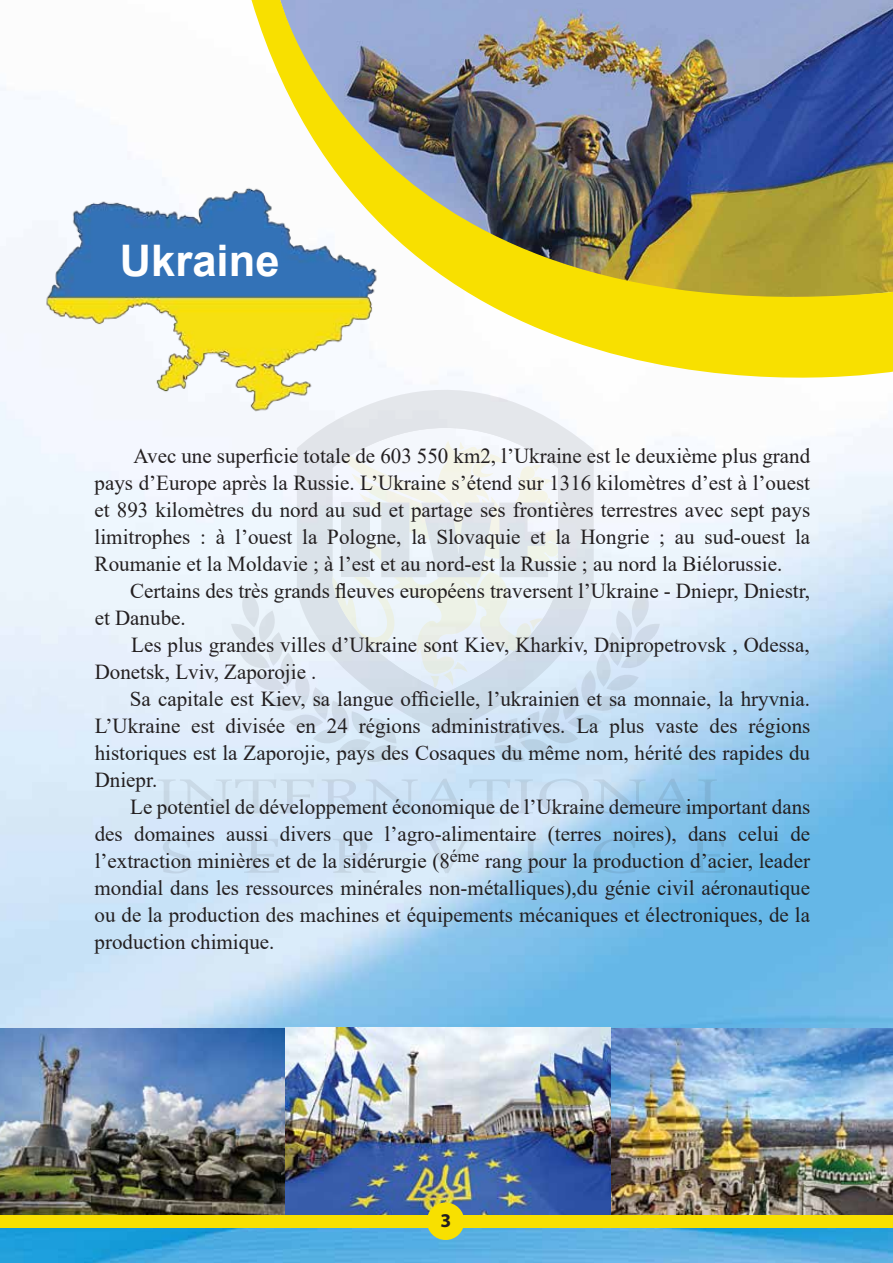
<style>
.page{position:relative;width:893px;height:1263px;background:#fff}
.page>*{position:absolute;margin:0;border:0;box-sizing:border-box;transform-origin:0 0}
.t1{font:700 43.5px "Arial";color:#fff}
.t2{font:21.3px/27px "Times New Roman";color:#231f20;text-align:justify}
.t3{font:700 19.5px "Myriad Pro";color:#231f20}
</style>
<div class="page">
<img style="left:0;top:0;width:893px;height:1263px">
<svg style="left:157px;top:778px;width:376px;height:36px;background:#cee1f3"></svg>
<svg style="left:539px;top:778px;width:195px;height:36px;background:#a6ceec"></svg>
<svg style="left:161px;top:838px;width:31px;height:35px"></svg>
<svg style="left:244px;top:839px;width:37px;height:34px"></svg>
<svg style="left:333px;top:838px;width:43px;height:35px;background:#cddff1"></svg>
<svg style="left:422px;top:839px;width:50px;height:34px;background:#d4e6f4"></svg>
<svg style="left:521px;top:839px;width:19px;height:34px"></svg>
<svg style="left:593px;top:838px;width:44px;height:35px;background:#83bfe6"></svg>
<svg style="left:690px;top:839px;width:37px;height:34px"></svg>
<svg style="left:297px;top:456px;width:297px;height:278px;background:#d8e1ea"></svg>
<svg style="left:332px;top:456px;width:226px;height:234px;fill:#edf4fa"></svg>
<svg style="left:494px;top:590px;width:166px;height:177px;background:#d1e2f1"></svg>
<svg style="left:231px;top:590px;width:166px;height:177px;background:#dee9f3"></svg>
<div style="left:342px;top:503px;width:28px;height:74px;background:#dce4ea"></div>
<svg style="left:381px;top:503px;width:167px;height:74px;background:#e1e7eb"></svg>
<img style="left:252px;top:0;width:641px;height:456px">
<img style="left:40px;top:125px;width:345px;height:345px">
<img style="left:610px;top:1028px;width:283px;height:187px">
<img style="left:1px;top:1028px;width:284px;height:187px">
<img style="left:285px;top:1028px;width:325px;height:187px">
<div style="left:0;top:1215px;width:893px;height:12px;background:#f8e000"></div>
<div style="left:427px;top:1202px;width:37px;height:38px;background:#f8e000;border-radius:50%"></div>
<h1 class="t1" style="left:120px;top:230px;width:161px">Ukraine</h1>
<p class="t2" style="left:95px;top:442px;width:717px;text-indent:39px">Avec une superficie totale de 603 550 km2, l’Ukraine est le deuxième plus grand pays d’Europe après la Russie. L’Ukraine s’étend sur 1316 kilomètres d’est à l’ouest et 893 kilomètres du nord au sud et partage ses frontières terrestres avec sept pays limitrophes : à l’ouest la Pologne, la Slovaquie et la Hongrie ; au sud-ouest la Roumanie et la Moldavie ; à l’est et au nord-est la Russie ; au nord la Biélorussie.</p>
<p class="t2" style="left:95px;top:577px;width:717px;text-indent:35px">Certains des très grands fleuves européens traversent l’Ukraine - Dniepr, Dniestr, et Danube.</p>
<p class="t2" style="left:95px;top:631px;width:717px;text-indent:36px">Les plus grandes villes d’Ukraine sont Kiev, Kharkiv, Dnipropetrovsk , Odessa,<br>Donetsk, Lviv, Zaporojie .</p>
<p class="t2" style="left:95px;top:685px;width:717px;text-indent:35px">Sa capitale est Kiev, sa langue officielle, l’ukrainien et sa monnaie, la hryvnia.<br>L’Ukraine est divisée en 24 régions administratives. La plus vaste des régions historiques est la Zaporojie, pays des Cosaques du même nom, hérité des rapides du Dniepr.</p>
<p class="t2" style="left:94px;top:793px;width:717px;text-indent:36px">Le potentiel de développement économique de l’Ukraine demeure important dans des domaines aussi divers que l’agro-alimentaire (terres noires), dans celui de l’extraction minières et de la sidérurgie (8<sup>éme</sup> rang pour la production d’acier, leader mondial dans les ressources minérales non-métalliques),du génie civil aéronautique ou de la production des machines et équipements mécaniques et électroniques, de la production chimique.</p>
<p class="t3" style="left:441px;top:1208px;width:12px">3</p>
</div>
